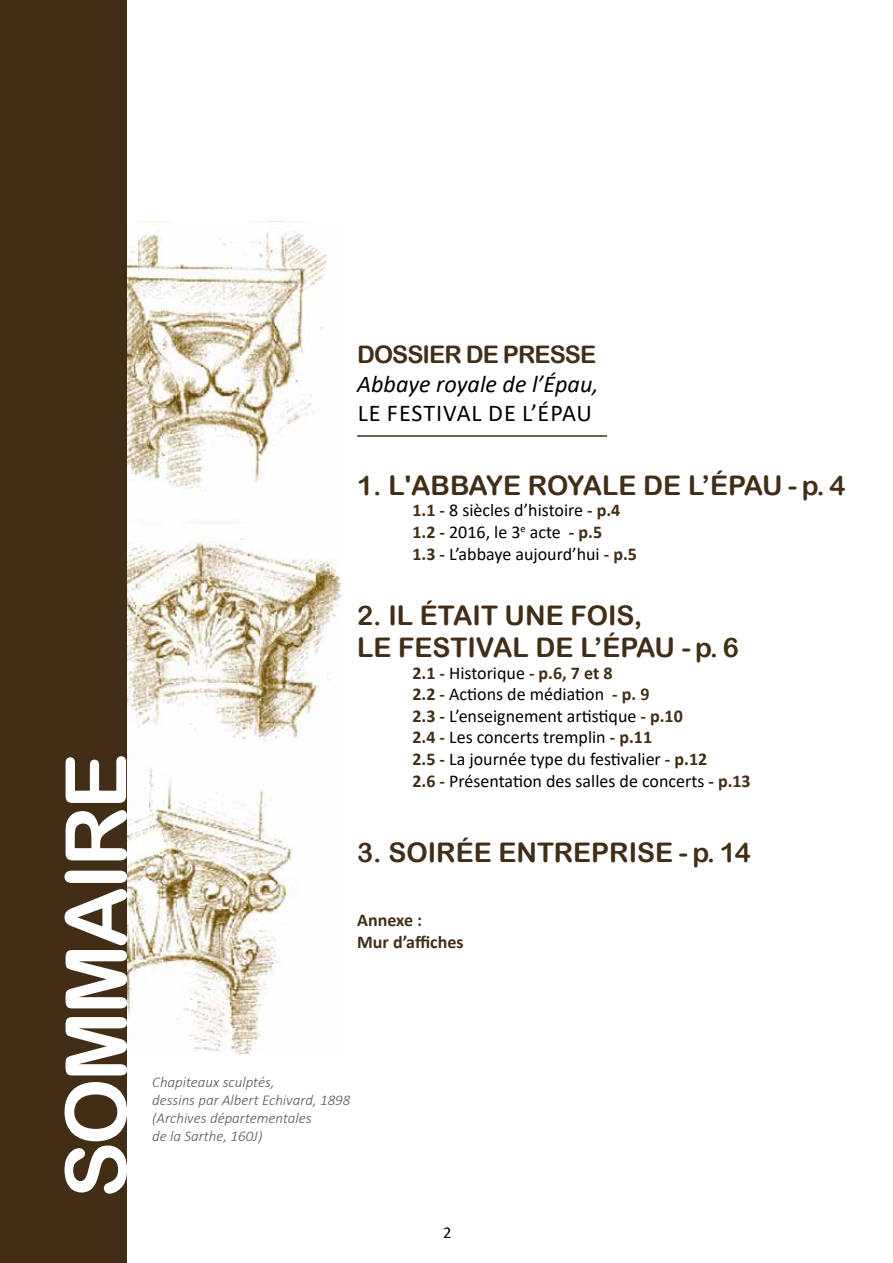
<style>
.page{position:relative;width:893px;height:1263px;background:#fff}
.page>*{position:absolute;margin:0;border:0;box-sizing:border-box;transform-origin:0 0}
.t1{font:84.6px "Arial Rounded MT Bold";letter-spacing:-.04em;color:#fff}
.t2{font:27px/32.4px "Arial Rounded MT Bold";color:#422e16}
.t3{font:italic 24.15px "Calibri";color:#000}
.t4{font:24.15px "Calibri";letter-spacing:.04em;color:#000}
.t5{font:24.15px "Arial Rounded MT Bold";letter-spacing:-.04em;color:#422e16}
.t6{font:18px/21.6px "Calibri";color:#000}
.t7{font:700 18px/21.6px "Calibri";color:#422e16}
.t8{font:16.5px "Calibri";color:#000}
.t9{font:italic 300 15px/18px "Calibri";color:#575756}
.s1{font-weight:700;color:#422e16}
</style>
<div class="page">
<img style="left:126px;top:222px;width:215px;height:831px">
<div style="left:0;top:0;width:126px;height:1263px;background:#422e16"></div>
<hr style="left:357px;top:435px;width:250px;height:2px;background:#422e16">
<h1 class="t1" style="left:46px;top:1198px;width:446px;rotate:-90deg">SOMMAIRE</h1>
<h3 class="t5" style="left:357px;top:340px;width:240px">DOSSIER DE PRESSE</h3>
<h3 class="t3" style="left:357px;top:367px;width:243px">Abbaye royale de l’Épau,</h3>
<h3 class="t4" style="left:358px;top:396px;width:236px">LE FESTIVAL DE L’ÉPAU</h3>
<h2 class="t2" style="left:357px;top:469px;width:490px">1. L'ABBAYE ROYALE DE L’ÉPAU - p. 4</h2>
<p class="t6" style="left:412px;top:499px;width:226px"><span class="s1">1.1 -</span> 8 siècles d’histoire <span class="s1">- p.4<br>1.2 -</span> 2016, le 3<sup>e</sup> acte <span class="s1">- p.5<br>1.3 -</span> L’abbaye aujourd’hui <span class="s1">- p.5</span></p>
<h2 class="t2" style="left:357px;top:598px;width:383px">2. IL ÉTAIT UNE FOIS,<br>LE FESTIVAL DE L’ÉPAU - p. 6</h2>
<p class="t6" style="left:412px;top:661px;width:340px"><span class="s1">2.1 -</span> Historique <span class="s1">- p.6, 7 et 8<br>2.2 -</span> Actions de médiation <span class="s1">- p. 9<br>2.3 -</span> L’enseignement artistique <span class="s1">- p.10<br>2.4 -</span> Les concerts tremplin <span class="s1">- p.11<br>2.5 -</span> La journée type du festivalier <span class="s1">- p.12<br>2.6 -</span> Présentation des salles de concerts <span class="s1">- p.13</span></p>
<h2 class="t2" style="left:357px;top:835px;width:395px">3. SOIRÉE ENTREPRISE - p. 14</h2>
<p class="t7" style="left:357px;top:909px;width:108px">Annexe :<br>Mur d’affiches</p>
<p class="t9" style="left:152px;top:1073px;width:200px">Chapiteaux sculptés,<br>dessins par Albert Echivard, 1898 (Archives départementales<br>de la Sarthe, 160J)</p>
<p class="t8" style="left:443px;top:1221px;width:10px">2</p>
</div>
